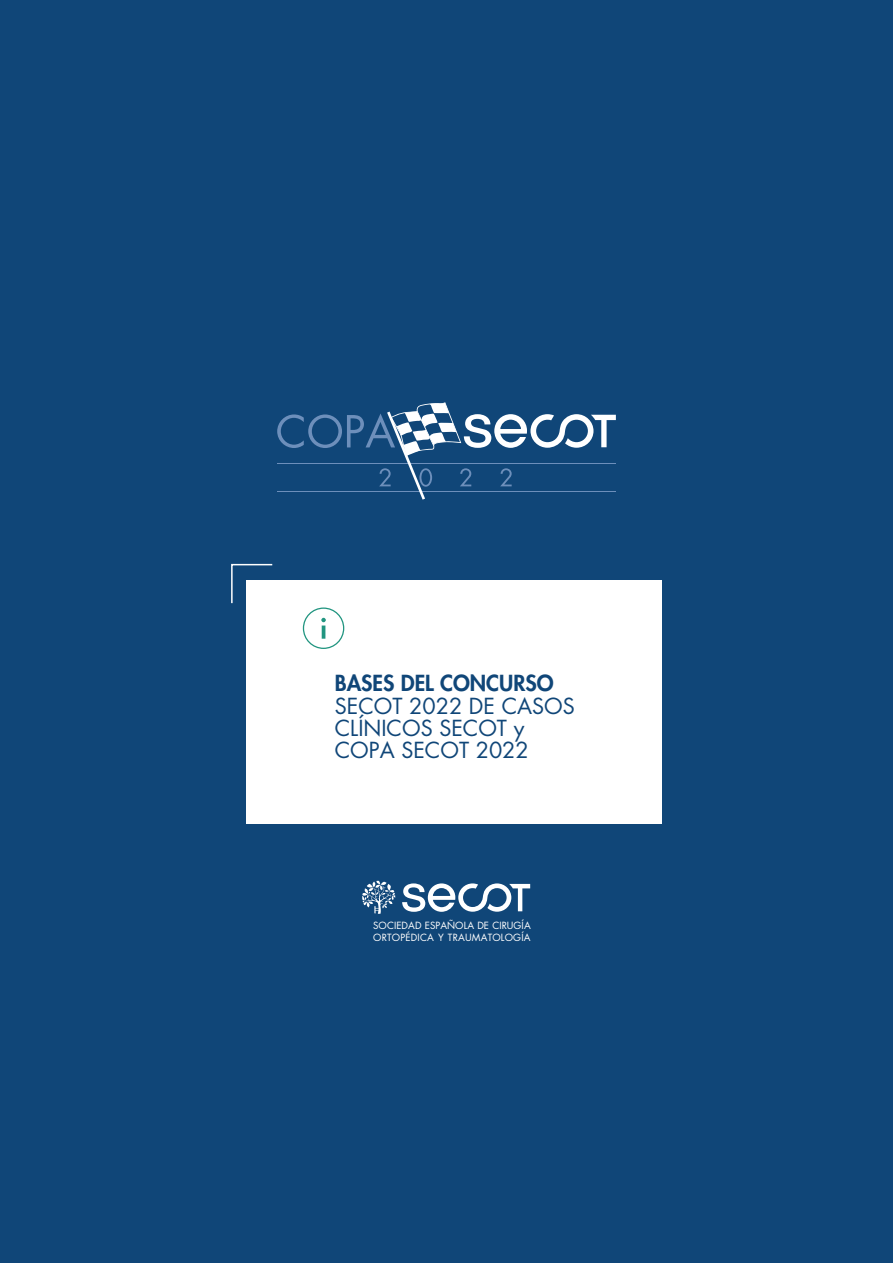
<style>
.page{position:relative;width:893px;height:1263px;background:#104678}
.page>*{position:absolute;margin:0;border:0;box-sizing:border-box;transform-origin:0 0}
.t1{font:21.6px/22.4px "Futura Std";color:#104678}
.t2{font:800 21.6px "Futura Std";color:#104678}
.t3{font:9.6px/11.9px "Futura Std";letter-spacing:.01em;color:#fff}
</style>
<div class="page">
<div style="left:246px;top:580px;width:416px;height:243px;background:#fff"></div>
<div style="left:303px;top:607px;width:41px;height:42px;border:1px solid #219580;border-radius:50%"></div>
<hr style="left:322px;top:625px;width:3px;height:14px;background:#219580">
<svg style="left:321px;top:618px;width:5px;height:4px"></svg>
<svg style="left:231px;top:563px;width:42px;height:41px"></svg>
<svg style="left:277px;top:402px;width:339px;height:98px"></svg>
<svg style="left:402px;top:883px;width:128px;height:29px"></svg>
<svg style="left:362px;top:881px;width:33px;height:33px"></svg>
<h1 class="t2" style="left:335px;top:669px;width:220px">BASES DEL CONCURSO</h1>
<h1 class="t1" style="left:335px;top:695px;width:242px">SECOT 2022 DE CASOS<br>CLÍNICOS SECOT y<br>COPA SECOT 2022</h1>
<p class="t3" style="left:373px;top:919px;width:159px">SOCIEDAD ESPAÑOLA DE CIRUGÍA<br>ORTOPÉDICA Y TRAUMATOLOGÍA</p>
</div>
